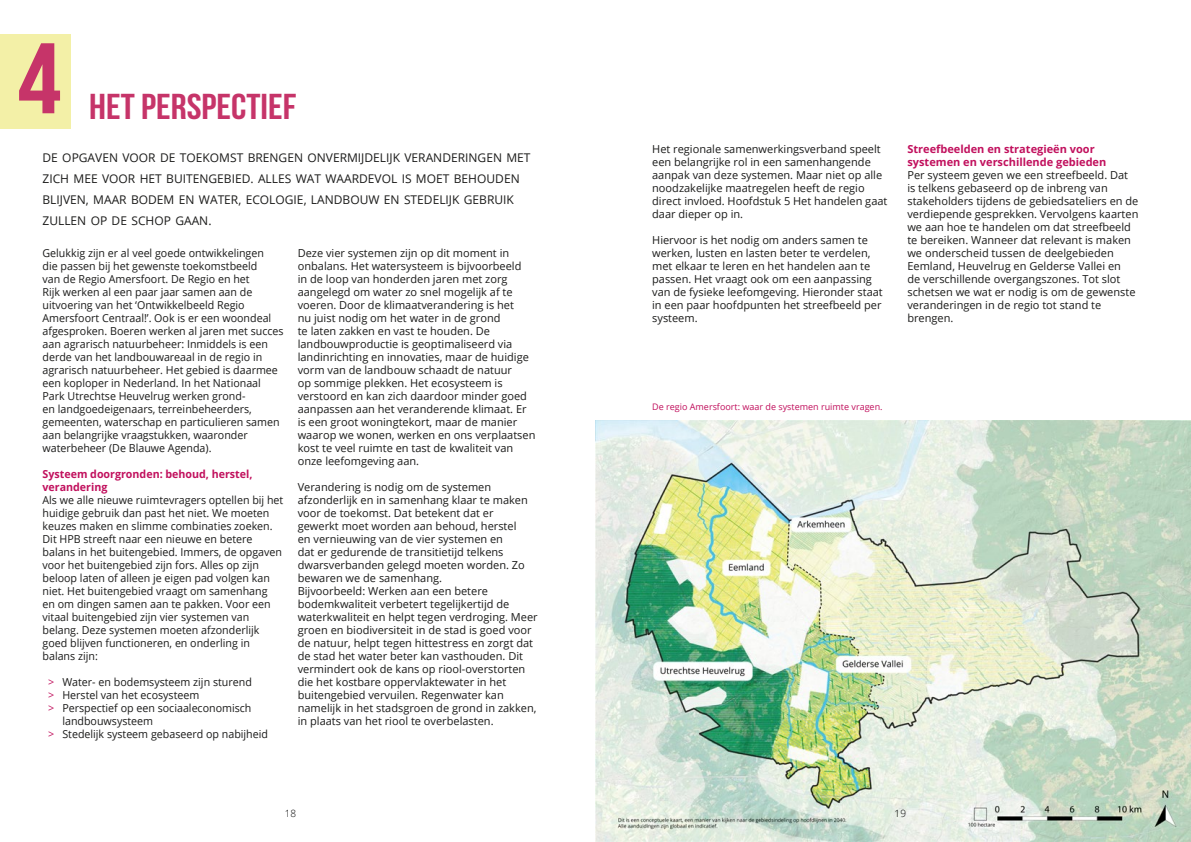
<style>
.page{position:relative;width:1191px;height:842px;background:#fff}
.page>*{position:absolute;margin:0;border:0;box-sizing:border-box;transform-origin:0 0}
.t1{font:700 100px "Bebas Neue";color:#c63469;scale:1.1 1}
.Kop{font:700 36px "Bebas Neue";color:#c63469;scale:1.1 1}
.Ondertekst{font:12px/21px "Open Sans";color:#1b1b1a}
.Platte_tekst{font:11px/13px "Open Sans";color:#1b1b1a}
.Opsomming_tekens{font:11px/13px "Open Sans";color:#1b1b1a}
.Tussenkop_1{font:700 11px/13px "Open Sans";color:#c1105d}
.t2{font:300 10px "Open Sans";color:#000}
.Bijschrift_rood{font:9px "Open Sans";color:#c1105d}
.s1{color:#c1105d}
</style>
<div class="page">
<div style="left:0;top:34px;width:71px;height:94px;background:#f3f0a7"></div>
<img style="left:595px;top:421px;width:596px;height:421px">
<h1 class="t1" style="left:18px;top:24px;width:41px">4</h1>
<h2 class="Kop" style="left:89px;top:87px;width:190px">HET PERSPECTIEF</h2>
<p class="Ondertekst" style="left:43px;top:147px;width:489px">DE OPGAVEN VOOR DE TOEKOMST BRENGEN ONVERMIJDELIJK VERANDERINGEN MET ZICH MEE VOOR HET BUITENGEBIED. ALLES WAT WAARDEVOL IS MOET BEHOUDEN BLIJVEN, MAAR BODEM EN WATER, ECOLOGIE, LANDBOUW EN STEDELIJK GEBRUIK ZULLEN OP DE SCHOP GAAN.</p>
<p class="Platte_tekst" style="left:43px;top:246px;width:242px">Gelukkig zijn er al veel goede ontwikkelingen<br>die passen bij het gewenste toekomstbeeld<br>van de Regio Amersfoort. De Regio en het<br>Rijk werken al een paar jaar samen aan de uitvoering van het ‘Ontwikkelbeeld Regio Amersfoort Centraal!’. Ook is er een woondeal afgesproken. Boeren werken al jaren met succes aan agrarisch natuurbeheer: Inmiddels is een derde van het landbouwareaal in de regio in agrarisch natuurbeheer. Het gebied is daarmee een koploper in Nederland. In het Nationaal Park Utrechtse Heuvelrug werken grond-<br>en landgoedeigenaars, terreinbeheerders, gemeenten, waterschap en particulieren samen aan belangrijke vraagstukken, waaronder waterbeheer (De Blauwe Agenda).</p>
<h4 class="Tussenkop_1" style="left:43px;top:467px;width:211px">Systeem doorgronden: behoud, herstel, verandering</h4>
<p class="Platte_tekst" style="left:43px;top:493px;width:242px">Als we alle nieuwe ruimtevragers optellen bij het huidige gebruik dan past het niet. We moeten keuzes maken en slimme combinaties zoeken.<br>Dit HPB streeft naar een nieuwe en betere balans in het buitengebied. Immers, de opgaven voor het buitengebied zijn fors. Alles op zijn beloop laten of alleen je eigen pad volgen kan niet. Het buitengebied vraagt om samenhang<br>en om dingen samen aan te pakken. Voor een vitaal buitengebied zijn vier systemen van belang. Deze systemen moeten afzonderlijk goed blijven functioneren, en onderling in balans zijn:</p>
<p class="Opsomming_tekens" style="left:48px;top:675px;width:205px"><span class="s1">&gt;</span> Water- en bodemsysteem zijn sturend</p>
<p class="Opsomming_tekens" style="left:48px;top:688px;width:153px"><span class="s1">&gt;</span> Herstel van het ecosysteem</p>
<p class="Opsomming_tekens" style="left:62px;top:701px;width:191px;text-indent:-14px"><span class="s1">&gt;</span> Perspectief op een sociaaleconomisch landbouwsysteem</p>
<p class="Opsomming_tekens" style="left:48px;top:727px;width:221px"><span class="s1">&gt;</span> Stedelijk systeem gebaseerd op nabijheid</p>
<p class="Platte_tekst" style="left:298px;top:246px;width:239px">Deze vier systemen zijn op dit moment in onbalans. Het watersysteem is bijvoorbeeld<br>in de loop van honderden jaren met zorg aangelegd om water zo snel mogelijk af te voeren. Door de klimaatverandering is het<br>nu juist nodig om het water in de grond<br>te laten zakken en vast te houden. De landbouwproductie is geoptimaliseerd via landinrichting en innovaties, maar de huidige vorm van de landbouw schaadt de natuur<br>op sommige plekken. Het ecosysteem is verstoord en kan zich daardoor minder goed aanpassen aan het veranderende klimaat. Er is een groot woningtekort, maar de manier waarop we wonen, werken en ons verplaatsen kost te veel ruimte en tast de kwaliteit van onze leefomgeving aan.</p>
<p class="Platte_tekst" style="left:298px;top:480px;width:232px">Verandering is nodig om de systemen afzonderlijk en in samenhang klaar te maken voor de toekomst. Dat betekent dat er gewerkt moet worden aan behoud, herstel en vernieuwing van de vier systemen en<br>dat er gedurende de transitietijd telkens dwarsverbanden gelegd moeten worden. Zo bewaren we de samenhang.</p>
<p class="Platte_tekst" style="left:298px;top:584px;width:241px">Bijvoorbeeld: Werken aan een betere bodemkwaliteit verbetert tegelijkertijd de waterkwaliteit en helpt tegen verdroging. Meer groen en biodiversiteit in de stad is goed voor de natuur, helpt tegen hittestress en zorgt dat de stad het water beter kan vasthouden. Dit vermindert ook de kans op riool-overstorten die het kostbare oppervlaktewater in het buitengebied vervuilen. Regenwater kan namelijk in het stadsgroen de grond in zakken, in plaats van het riool te overbelasten.</p>
<p class="Platte_tekst" style="left:652px;top:142px;width:237px">Het regionale samenwerkingsverband speelt een belangrijke rol in een samenhangende aanpak van deze systemen. Maar niet op alle noodzakelijke maatregelen heeft de regio direct invloed. Hoofdstuk 5 Het handelen gaat daar dieper op in.</p>
<p class="Platte_tekst" style="left:652px;top:233px;width:232px">Hiervoor is het nodig om anders samen te werken, lusten en lasten beter te verdelen, met elkaar te leren en het handelen aan te passen. Het vraagt ook om een aanpassing van de fysieke leefomgeving. Hieronder staat in een paar hoofdpunten het streefbeeld per systeem.</p>
<h4 class="Tussenkop_1" style="left:907px;top:142px;width:200px">Streefbeelden en strategieën voor systemen en verschillende gebieden</h4>
<p class="Platte_tekst" style="left:907px;top:168px;width:232px">Per systeem geven we een streefbeeld. Dat is telkens gebaseerd op de inbreng van stakeholders tijdens de gebiedsateliers en de verdiepende gesprekken. Vervolgens kaarten we aan hoe te handelen om dat streefbeeld te bereiken. Wanneer dat relevant is maken we onderscheid tussen de deelgebieden Eemland, Heuvelrug en Gelderse Vallei en<br>de verschillende overgangszones. Tot slot schetsen we wat er nodig is om de gewenste veranderingen in de regio tot stand te brengen.</p>
<p class="Bijschrift_rood" style="left:652px;top:400px;width:232px">De regio Amersfoort: waar de systemen ruimte vragen.</p>
<p class="t2" style="left:285px;top:806px;width:13px">18</p>
<p class="t2" style="left:894px;top:806px;width:13px">19</p>
</div>
